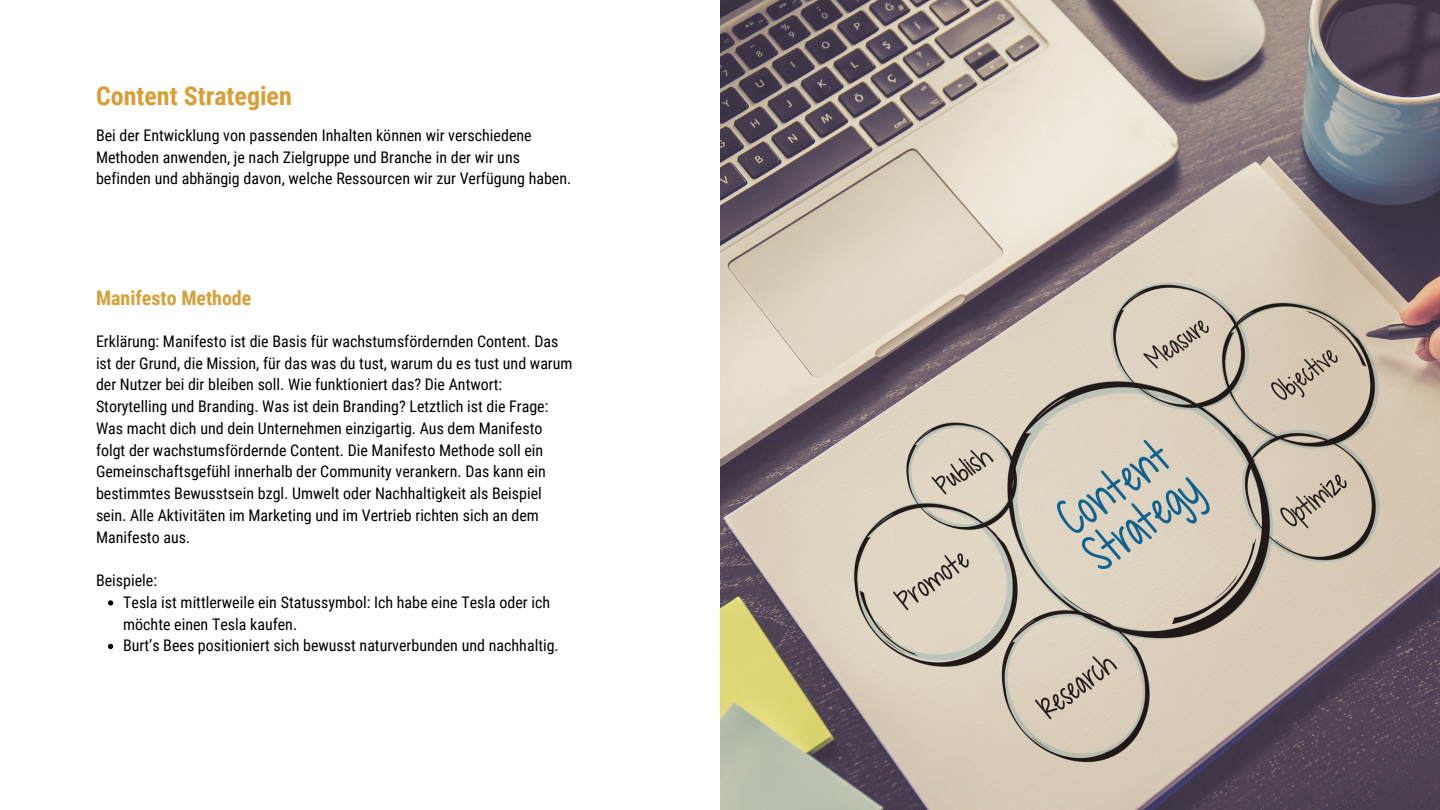
<style>
.page{position:relative;width:1440px;height:810px;background:#fff}
.page>*{position:absolute;margin:0;border:0;box-sizing:border-box;transform-origin:0 0}
.t1{font:700 26px "Roboto Condensed";color:#d89f39}
.t2{font:700 20px "Roboto Condensed";color:#d89f39}
.t3{font:16px/21.8px "Roboto Condensed";color:#000}
</style>
<div class="page">
<img style="left:720px;top:0;width:720px;height:810px">
<svg style="left:108px;top:600px;width:5px;height:6px"></svg>
<svg style="left:108px;top:644px;width:5px;height:5px"></svg>
<h1 class="t1" style="left:96px;top:81px;width:197px">Content Strategien</h1>
<p class="t3" style="left:96px;top:124px;width:477px">Bei der Entwicklung von passenden Inhalten können wir verschiedene<br>Methoden anwenden, je nach Zielgruppe und Branche in der wir uns befinden und abhängig davon, welche Ressourcen wir zur Verfügung haben.</p>
<p class="t2" style="left:96px;top:286px;width:157px">Manifesto Methode</p>
<p class="t3" style="left:96px;top:330px;width:478px">Erklärung: Manifesto ist die Basis für wachstumsfördernden Content. Das ist der Grund, die Mission, für das was du tust, warum du es tust und warum der Nutzer bei dir bleiben soll. Wie funktioniert das? Die Antwort:<br>Storytelling und Branding. Was ist dein Branding? Letztlich ist die Frage:<br>Was macht dich und dein Unternehmen einzigartig. Aus dem Manifesto folgt der wachstumsfördernde Content. Die Manifesto Methode soll ein Gemeinschaftsgefühl innerhalb der Community verankern. Das kann ein bestimmtes Bewusstsein bzgl. Umwelt oder Nachhaltigkeit als Beispiel sein. Alle Aktivitäten im Marketing und im Vertrieb richten sich an dem Manifesto aus.</p>
<p class="t3" style="left:96px;top:570px;width:63px">Beispiele:</p>
<p class="t3" style="left:123px;top:591px;width:437px">Tesla ist mittlerweile ein Statussymbol: Ich habe eine Tesla oder ich möchte einen Tesla kaufen.<br>Burt’s Bees positioniert sich bewusst naturverbunden und nachhaltig.</p>
</div>
